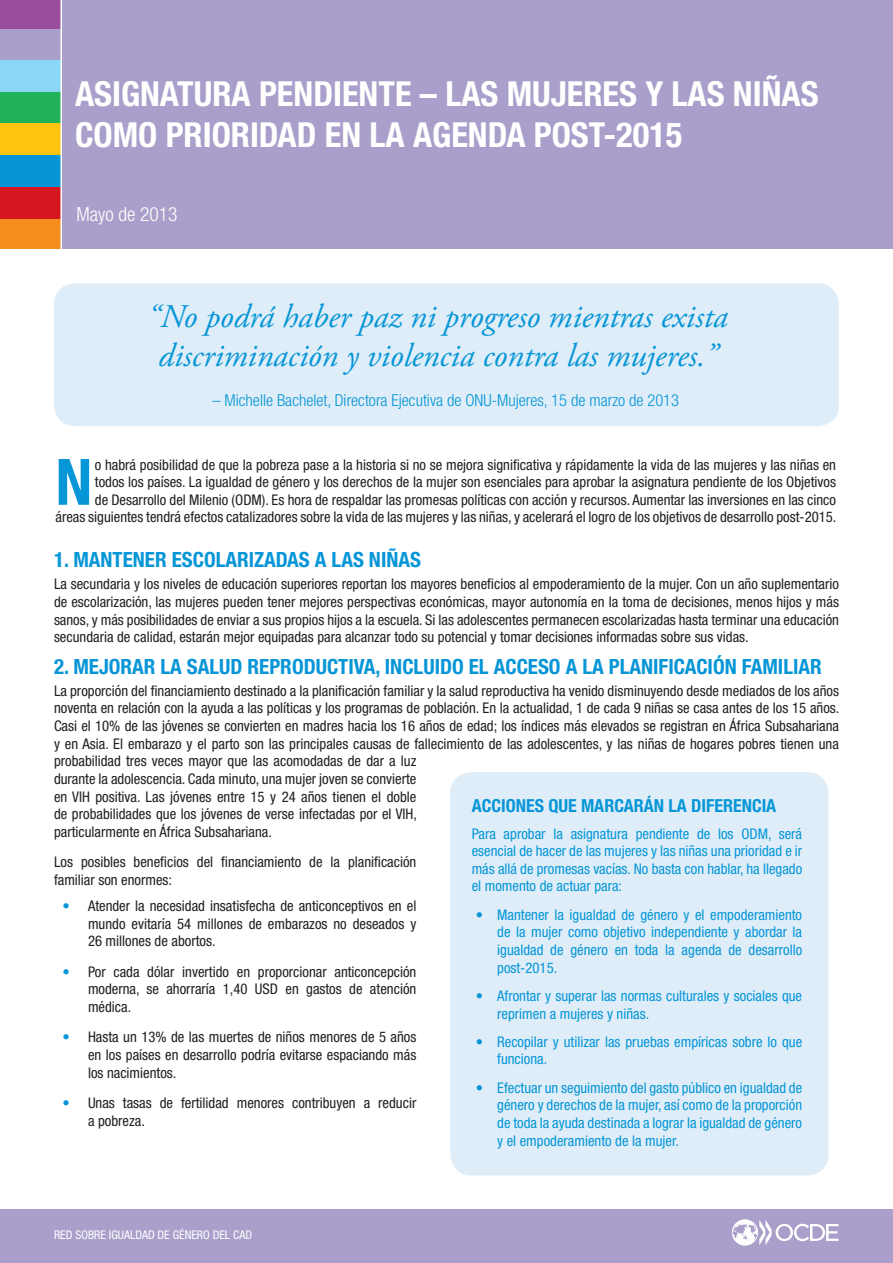
<style>
.page{position:relative;width:893px;height:1263px;background:#fff}
.page>*{position:absolute;margin:0;border:0;box-sizing:border-box;transform-origin:0 0}
.body_copy{font:700 condensed 64.05px "Helvetica Neue LT Std";color:#0696d7}
.t1{font:700 condensed 34.5px/41.4px "Helvetica Neue LT Std";color:#fff}
.body_copy-2{font:italic 33px/39.6px "Adobe Garamond Pro";color:#0696d7;text-align:center}
.t2{font:700 condensed 21px "Helvetica Neue LT Std";color:#0696d7}
.blackheader{font:300 condensed 19.5px "Helvetica Neue LT Std";color:#fff}
.body_copy-3{font:700 condensed 18px "Helvetica Neue LT Std";color:#0696d7}
.blackheader-2{font:300 condensed 16.5px "Helvetica Neue LT Std";color:#0696d7}
.body_copy-4{font:condensed 14.7px/17.7px "Helvetica Neue LT Std";color:#231f20;text-align:justify}
.body_copy-5{font:condensed 14.7px/17.7px "Helvetica Neue LT Std";color:#0696d7;text-align:justify}
.t3{font:condensed 12px "Helvetica Neue LT Std";color:#fff}
.s1{color:#0696d7}
</style>
<div class="page">
<div style="left:0;top:1209px;width:893px;height:54px;background:#a99fca"></div>
<div style="left:54px;top:283px;width:785px;height:143px;background:#dfedf8;border-radius:21px"></div>
<div style="left:0;top:0;width:893px;height:249px;background:#a99fca"></div>
<div style="left:0;top:219px;width:61px;height:30px;background:#f68e1e"></div>
<div style="left:0;top:187px;width:61px;height:32px;background:#d7171f"></div>
<div style="left:0;top:155px;width:61px;height:32px;background:#0696d7"></div>
<div style="left:0;top:123px;width:61px;height:32px;background:#fec40e"></div>
<div style="left:0;top:91px;width:61px;height:32px;background:#21b259"></div>
<div style="left:0;top:60px;width:61px;height:32px;background:#89d6f7"></div>
<div style="left:0;top:0;width:61px;height:28px;background:#9a4c9d"></div>
<hr style="left:60px;top:0;width:2px;height:266px;background:#fff">
<div style="left:450px;top:772px;width:378px;height:403px;background:#dfedf8;border-radius:21px"></div>
<svg style="left:732px;top:1219px;width:107px;height:26px"></svg>
<p class="t1" style="left:75px;top:72px;width:745px">ASIGNATURA PENDIENTE – LAS MUJERES Y LAS NIÑAS<br>COMO PRIORIDAD EN LA AGENDA POST-2015</p>
<p class="blackheader" style="left:76px;top:203px;width:102px">Mayo de 2013</p>
<p class="body_copy-2" style="left:148px;top:297px;width:581px">“No podrá haber paz ni progreso mientras exista discriminación y violencia contra las mujeres.”</p>
<p class="blackheader-2" style="left:212px;top:390px;width:468px">– Michelle Bachelet, Directora Ejecutiva de ONU-Mujeres, 15 de marzo de 2013</p>
<p class="body_copy-4" style="left:56px;top:455px;width:782px;text-align:right">o habrá posibilidad de que la pobreza pase a la historia si no se mejora significativa y rápidamente la vida de las mujeres y las niñas en<br>todos los países. La igualdad de género y los derechos de la mujer son esenciales para aprobar la asignatura pendiente de los Objetivos<br>de Desarrollo del Milenio (ODM). Es hora de respaldar las promesas políticas con acción y recursos. Aumentar las inversiones en las cinco<br>áreas siguientes tendrá efectos catalizadores sobre la vida de las mujeres y las niñas, y acelerará el logro de los objetivos de desarrollo post-2015.</p>
<p class="body_copy" style="left:56px;top:443px;width:38px">N</p>
<p class="t2" style="left:54px;top:547px;width:369px">1. MANTENER ESCOLARIZADAS A LAS NIÑAS</p>
<p class="body_copy-4" style="left:54px;top:575px;width:787px">La secundaria y los niveles de educación superiores reportan los mayores beneficios al empoderamiento de la mujer. Con un año suplementario de escolarización, las mujeres pueden tener mejores perspectivas económicas, mayor autonomía en la toma de decisiones, menos hijos y más sanos, y más posibilidades de enviar a sus propios hijos a la escuela. Si las adolescentes permanecen escolarizadas hasta terminar una educación secundaria de calidad, estarán mejor equipadas para alcanzar todo su potencial y tomar decisiones informadas sobre sus vidas.</p>
<p class="t2" style="left:54px;top:654px;width:769px">2. MEJORAR LA SALUD REPRODUCTIVA, INCLUIDO EL ACCESO A LA PLANIFICACIÓN FAMILIAR</p>
<p class="body_copy-4" style="left:54px;top:682px;width:787px;text-align:left">La proporción del financiamiento destinado a la planificación familiar y la salud reproductiva ha venido disminuyendo desde mediados de los años noventa en relación con la ayuda a las políticas y los programas de población. En la actualidad, 1 de cada 9 niñas se casa antes de los 15 años.<br>Casi el 10% de las jóvenes se convierten en madres hacia los 16 años de edad; los índices más elevados se registran en África Subsahariana y en Asia. El embarazo y el parto son las principales causas de fallecimiento de las adolescentes, y las niñas de hogares pobres tienen una probabilidad tres veces mayor que las acomodadas de dar a luz<br>durante la adolescencia. Cada minuto, una mujer joven se convierte<br>en VIH positiva. Las jóvenes entre 15 y 24 años tienen el doble<br>de probabilidades que los jóvenes de verse infectadas por el VIH,<br>particularmente en África Subsahariana.</p>
<p class="body_copy-4" style="left:54px;top:853px;width:364px">Los posibles beneficios del financiamiento de la planificación familiar son enormes:</p>
<p class="body_copy-4" style="left:88px;top:897px;width:330px;text-indent:-26px"><span class="s1">•</span> Atender la necesidad insatisfecha de anticonceptivos en el mundo evitaría 54 millones de embarazos no deseados y 26 millones de abortos.</p>
<p class="body_copy-4" style="left:88px;top:962px;width:330px;text-indent:-26px"><span class="s1">•</span> Por cada dólar invertido en proporcionar anticoncepción moderna, se ahorraría 1,40 USD en gastos de atención médica.</p>
<p class="body_copy-4" style="left:88px;top:1028px;width:330px;text-indent:-26px"><span class="s1">•</span> Hasta un 13% de las muertes de niños menores de 5 años en los países en desarrollo podría evitarse espaciando más los nacimientos.</p>
<p class="body_copy-4" style="left:88px;top:1094px;width:330px;text-indent:-26px"><span class="s1">•</span> Unas tasas de fertilidad menores contribuyen a reducir a pobreza.</p>
<p class="body_copy-3" style="left:472px;top:795px;width:306px">ACCIONES QUE MARCARÁN LA DIFERENCIA</p>
<p class="body_copy-5" style="left:472px;top:824px;width:332px">Para aprobar la asignatura pendiente de los ODM, será esencial de hacer de las mujeres y las niñas una prioridad e ir más allá de promesas vacías. No basta con hablar, ha llegado el momento de actuar para:</p>
<p class="body_copy-5" style="left:497px;top:905px;width:306px;text-indent:-21px">• Mantener la igualdad de género y el empoderamiento de la mujer como objetivo independiente y abordar la igualdad de género en toda la agenda de desarrollo post-2015.</p>
<p class="body_copy-5" style="left:497px;top:987px;width:306px;text-indent:-21px">• Afrontar y superar las normas culturales y sociales que reprimen a mujeres y niñas.</p>
<p class="body_copy-5" style="left:497px;top:1033px;width:306px;text-indent:-21px">• Recopilar y utilizar las pruebas empíricas sobre lo que funciona.</p>
<p class="body_copy-5" style="left:497px;top:1078px;width:307px;text-indent:-21px">• Efectuar un seguimiento del gasto público en igualdad de género y derechos de la mujer, así como de la proporción de toda la ayuda destinada a lograr la igualdad de género y el empoderamiento de la mujer.</p>
<p class="t3" style="left:54px;top:1228px;width:200px">RED SOBRE IGUALDAD DE GÉNERO DEL CAD</p>
</div>
